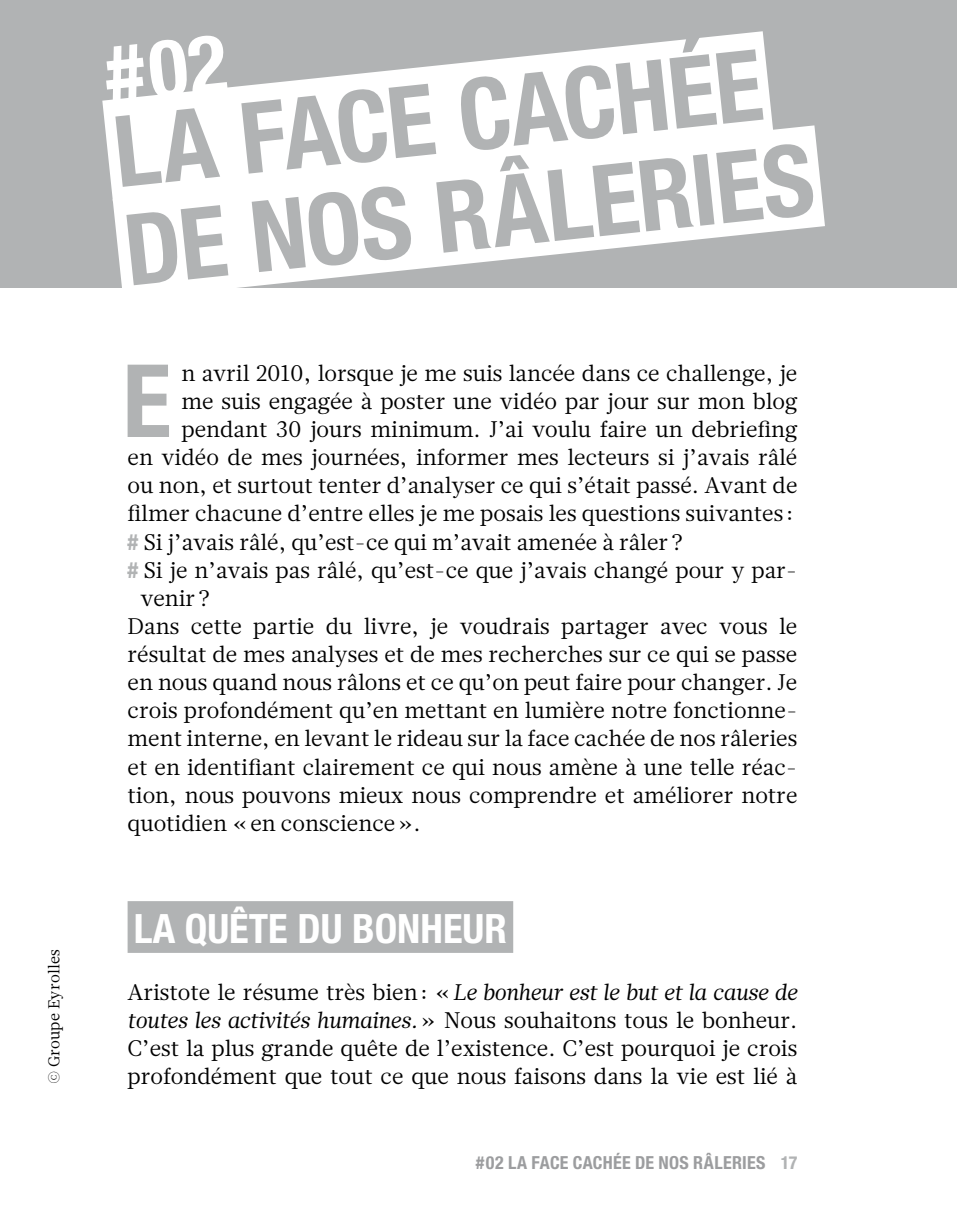
<style>
.page{position:relative;width:957px;height:1212px;background:#fff}
.page>*{position:absolute;margin:0;border:0;box-sizing:border-box;transform-origin:0 0}
.t1{font:700 condensed 101.25px "Helvetica Neue";color:#b1b3b4}
.t2{font:700 condensed 99px/99px "Helvetica Neue";color:#b1b3b4}
.t3{font:700 condensed 40.5px "Helvetica Neue";color:#fff}
.t4{font:22.5px/28.1px "Glosa Text";color:#000;text-align:justify}
.t5{font:700 condensed 18px "Helvetica Neue";color:#9c9d9f}
.t6{font:700 condensed 18px "Helvetica Neue";color:#b1b3b4}
.t7{font:15.75px "Glosa Text";letter-spacing:.01em;color:#000}
.s1{font-family:"Helvetica Neue";font-weight:700;font-stretch:condensed;color:#b1b3b4}
.s2{font-style:italic}
</style>
<div class="page">
<div style="left:0;top:0;width:957px;height:287px;background:#b1b3b4"></div>
<svg style="left:453px;top:31px;width:313px;height:33px"></svg>
<svg style="left:7px;top:64px;width:924px;height:224px"></svg>
<div style="left:128px;top:901px;width:385px;height:52px;background:#b1b3b4"></div>
<svg style="left:103px;top:64px;width:125px;height:40px"></svg>
<p class="t7" style="left:44px;top:1084px;width:136px;rotate:-90deg">© Groupe Eyrolles</p>
<h2 class="t2" style="left:109px;top:102px;width:403px;text-indent:346px;rotate:-6deg">CACHÉE<br>DE NOS RÂLERIES</h2>
<h2 class="t2" style="left:109px;top:102px;width:183px;rotate:-6deg">LA FACE</h2>
<h1 class="t1" style="left:122px;top:340px;width:43px">E</h1>
<p class="t4" style="left:181px;top:359px;width:617px">n avril 2010, lorsque je me suis lancée dans ce challenge, je</p>
<p class="t4" style="left:181px;top:387px;width:617px">me suis engagée à poster une vidéo par jour sur mon blog</p>
<p class="t4" style="left:181px;top:415px;width:617px">pendant 30 jours minimum. J’ai voulu faire un debriefing</p>
<p class="t4" style="left:128px;top:443px;width:671px">en vidéo de mes journées, informer mes lecteurs si j’avais râlé</p>
<p class="t4" style="left:128px;top:472px;width:671px">ou non, et surtout tenter d’analyser ce qui s’était passé. Avant de</p>
<p class="t4" style="left:128px;top:500px;width:667px">filmer chacune d’entre elles je me posais les questions suivantes :</p>
<p class="t4" style="left:128px;top:528px;width:557px"><span class="s1">#</span> Si j’avais râlé, qu’est-ce qui m’avait amenée à râler?</p>
<p class="t4" style="left:128px;top:556px;width:671px"><span class="s1">#</span> Si je n’avais pas râlé, qu’est-ce que j’avais changé pour y par-</p>
<p class="t4" style="left:140px;top:584px;width:71px">venir?</p>
<p class="t4" style="left:128px;top:612px;width:671px">Dans cette partie du livre, je voudrais partager avec vous le</p>
<p class="t4" style="left:128px;top:640px;width:671px">résultat de mes analyses et de mes recherches sur ce qui se passe</p>
<p class="t4" style="left:128px;top:668px;width:671px">en nous quand nous râlons et ce qu’on peut faire pour changer. Je</p>
<p class="t4" style="left:128px;top:697px;width:671px">crois profondément qu’en mettant en lumière notre fonctionne-</p>
<p class="t4" style="left:128px;top:725px;width:671px">ment interne, en levant le rideau sur la face cachée de nos râleries</p>
<p class="t4" style="left:128px;top:753px;width:671px">et en identifiant clairement ce qui nous amène à une telle réac-</p>
<p class="t4" style="left:128px;top:781px;width:671px">tion, nous pouvons mieux nous comprendre et améliorer notre</p>
<p class="t4" style="left:128px;top:809px;width:294px">quotidien «en conscience».</p>
<h3 class="t3" style="left:134px;top:904px;width:374px">LA QUÊTE DU BONHEUR</h3>
<p class="t4" style="left:128px;top:978px;width:671px">Aristote le résume très bien: «<span class="s2">Le bonheur est le but et la cause de toutes les activités humaines.</span>» Nous souhaitons tous le bonheur.<br>C’est la plus grande quête de l’existence. C’est pourquoi je crois profondément que tout ce que nous faisons dans la vie est lié à</p>
<p class="t5" style="left:476px;top:1151px;width:66px">#02LA FACE</p>
<p class="t5" style="left:573px;top:1151px;width:11px">CACHÉE</p>
<p class="t5" style="left:635px;top:1151px;width:69px">DE NOSRÂLERIES</p>
<p class="t6" style="left:781px;top:1151px;width:18px">17</p>
</div>
